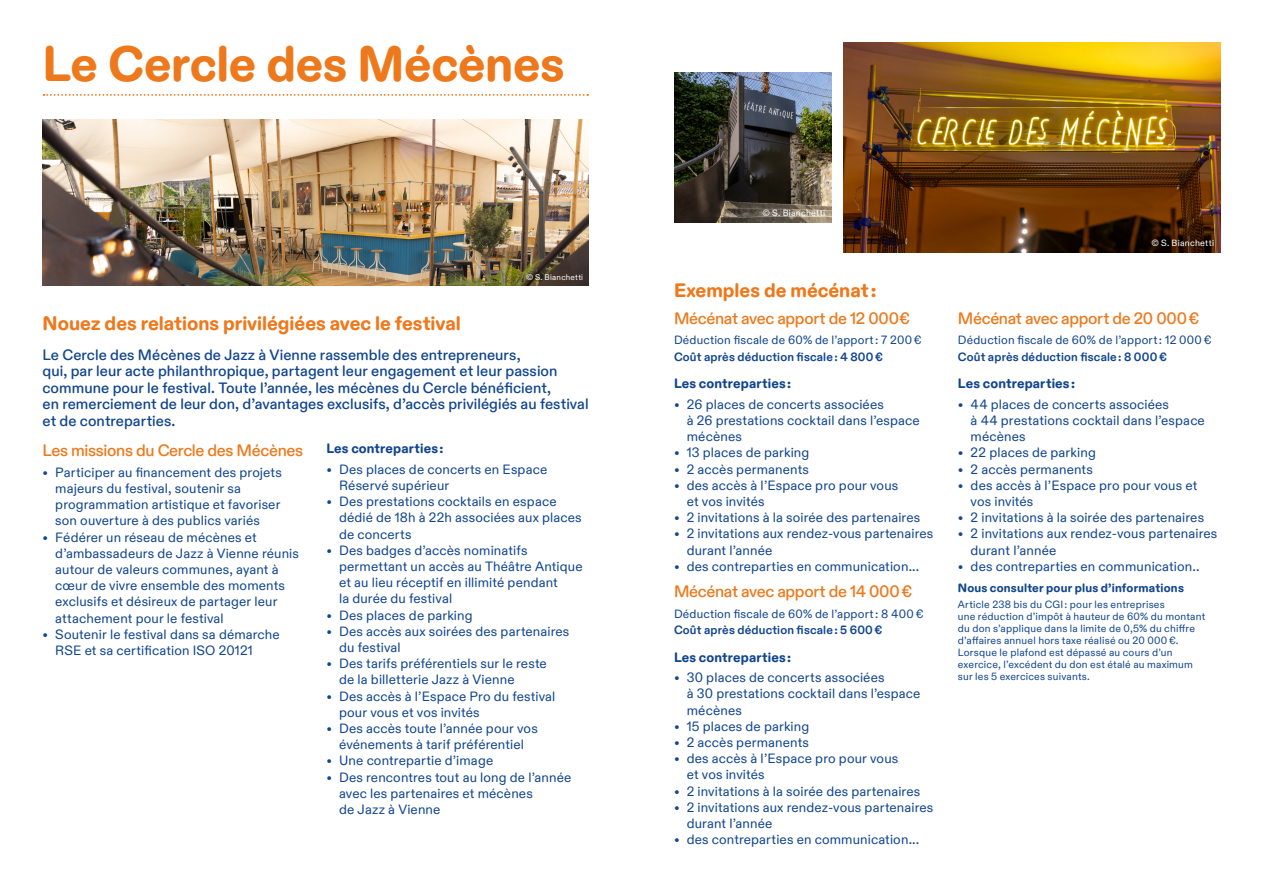
<style>
.page{position:relative;width:1263px;height:893px;background:#fff}
.page>*{position:absolute;margin:0;border:0;box-sizing:border-box;transform-origin:0 0}
.t1{font:800 49.5px "ABC Diatype Rounded";letter-spacing:-.005em;color:#ed791c}
.t2{font:800 19.5px "ABC Diatype Rounded";color:#ed791c}
.t3{font:500 16.5px "ABC Diatype Rounded";letter-spacing:-.02em;color:#ed791c}
.t4{font:500 15px/16.5px "ABC Diatype Rounded";letter-spacing:.005em;color:#11458e}
.t5{font:13.5px/16.2px "ABC Diatype Rounded";letter-spacing:.01em;color:#11458e}
.t6{font:800 13.5px "ABC Diatype Rounded";letter-spacing:.01em;color:#11458e}
.t7{font:12px "ABC Diatype Rounded";letter-spacing:.015em;color:#11458e}
.t8{font:700 12px "ABC Diatype Rounded";letter-spacing:.015em;color:#11458e}
.t9{font:800 12px "ABC Diatype Rounded";letter-spacing:.015em;color:#11458e}
.t10{font:10.5px/12px "ABC Diatype Rounded";letter-spacing:.02em;color:#11458e}
.t11{font:9px "ABC Diatype Rounded";letter-spacing:.025em;color:#fff}
.t12{font:8.1px "ABC Diatype Rounded";letter-spacing:.025em;color:#fff}
</style>
<div class="page">
<svg style="left:43px;top:94px;width:545px;height:2px"></svg>
<img style="left:43px;top:119px;width:546px;height:166px">
<img style="left:674px;top:73px;width:157px;height:149px">
<img style="left:843px;top:43px;width:377px;height:210px">
<h1 class="t1" style="left:43px;top:34px;width:523px">Le Cercle des Mécènes</h1>
<p class="t12" style="left:526px;top:272px;width:58px">© S. Bianchetti</p>
<h2 class="t2" style="left:43px;top:312px;width:420px">Nouez des relations privilégiées avec le festival</h2>
<p class="t4" style="left:43px;top:347px;width:548px">Le Cercle des Mécènes de Jazz à Vienne rassemble des entrepreneurs,<br>qui, par leur acte philanthropique, partagent leur engagement et leur passion commune pour le festival. Toute lʼannée, les mécènes du Cercle bénéficient,<br>en remerciement de leur don, dʼavantages exclusifs, dʼaccès privilégiés au festival et de contreparties.</p>
<p class="t3" style="left:43px;top:441px;width:262px">Les missions du Cercle des Mécènes</p>
<p class="t5" style="left:55px;top:464px;width:228px;text-indent:-13px">• Participer au financement des projets majeurs du festival, soutenir sa programmation artistique et favoriser son ouverture à des publics variés</p>
<p class="t5" style="left:55px;top:529px;width:245px;text-indent:-13px">• Fédérer un réseau de mécènes et dʼambassadeurs de Jazz à Vienne réunis autour de valeurs communes, ayant à cœur de vivre ensemble des moments exclusifs et désireux de partager leur attachement pour le festival</p>
<p class="t5" style="left:55px;top:626px;width:226px;text-indent:-13px">• Soutenir le festival dans sa démarche<br>RSE et sa certification ISO 20121</p>
<p class="t6" style="left:326px;top:441px;width:119px">Les contreparties :</p>
<p class="t5" style="left:339px;top:461px;width:210px;text-indent:-13px">• Des places de concerts en Espace<br>Réservé supérieur</p>
<p class="t5" style="left:339px;top:494px;width:244px;text-indent:-13px">• Des prestations cocktails en espace dédié de 18h à 22h associées aux places de concerts</p>
<p class="t5" style="left:339px;top:542px;width:245px;text-indent:-13px">• Des badges dʼaccès nominatifs permettant un accès au Théâtre Antique et au lieu réceptif en illimité pendant<br>la durée du festival</p>
<p class="t5" style="left:326px;top:607px;width:148px">• Des places de parking</p>
<p class="t5" style="left:339px;top:623px;width:232px;text-indent:-13px">• Des accès aux soirées des partenaires du festival</p>
<p class="t5" style="left:339px;top:656px;width:209px;text-indent:-13px">• Des tarifs préférentiels sur le reste de la billetterie Jazz à Vienne</p>
<p class="t5" style="left:339px;top:688px;width:218px;text-indent:-13px">• Des accès à lʼEspace Pro du festival pour vous et vos invités</p>
<p class="t5" style="left:326px;top:720px;width:213px;text-align:center">• Des accès toute lʼannée pour vos événements à tarif préférentiel</p>
<p class="t5" style="left:326px;top:753px;width:168px">• Une contrepartie dʼimage</p>
<p class="t5" style="left:339px;top:769px;width:234px;text-indent:-13px">• Des rencontres tout au long de lʼannée avec les partenaires et mécènes<br>de Jazz à Vienne</p>
<p class="t11" style="left:762px;top:208px;width:64px">© S. Bianchetti</p>
<h2 class="t2" style="left:674px;top:279px;width:204px">Exemples de mécénat :</h2>
<p class="t3" style="left:674px;top:309px;width:237px">Mécénat avec apport de 12 000€</p>
<p class="t7" style="left:674px;top:333px;width:249px">Déduction fiscale de 60% de lʼapport : 7 200 €</p>
<p class="t8" style="left:674px;top:349px;width:211px">Coût après déduction fiscale : 4 800 €</p>
<p class="t6" style="left:674px;top:376px;width:119px">Les contreparties :</p>
<p class="t5" style="left:687px;top:396px;width:234px;text-indent:-13px">• 26 places de concerts associées<br>à 26 prestations cocktail dans lʼespace mécènes</p>
<p class="t5" style="left:674px;top:445px;width:137px">• 13 places de parking</p>
<p class="t5" style="left:674px;top:461px;width:136px">• 2 accès permanents</p>
<p class="t5" style="left:687px;top:477px;width:213px;text-indent:-13px">• des accès à lʼEspace pro pour vous et vos invités</p>
<p class="t5" style="left:674px;top:510px;width:248px">• 2 invitations à la soirée des partenaires</p>
<p class="t5" style="left:687px;top:526px;width:248px;text-indent:-13px">• 2 invitations aux rendez-vous partenaires durant lʼannée</p>
<p class="t5" style="left:674px;top:558px;width:247px">• des contreparties en communication...</p>
<p class="t3" style="left:674px;top:582px;width:240px">Mécénat avec apport de 14 000 €</p>
<p class="t7" style="left:674px;top:607px;width:251px">Déduction fiscale de 60% de lʼapport : 8 400 €</p>
<p class="t8" style="left:674px;top:623px;width:210px">Coût après déduction fiscale : 5 600 €</p>
<p class="t6" style="left:674px;top:649px;width:119px">Les contreparties :</p>
<p class="t5" style="left:687px;top:670px;width:235px;text-indent:-13px">• 30 places de concerts associées<br>à 30 prestations cocktail dans lʼespace mécènes</p>
<p class="t5" style="left:674px;top:718px;width:137px">• 15 places de parking</p>
<p class="t5" style="left:674px;top:734px;width:136px">• 2 accès permanents</p>
<p class="t5" style="left:687px;top:751px;width:213px;text-indent:-13px">• des accès à lʼEspace pro pour vous et vos invités</p>
<p class="t5" style="left:674px;top:783px;width:248px">• 2 invitations à la soirée des partenaires</p>
<p class="t5" style="left:687px;top:799px;width:248px;text-indent:-13px">• 2 invitations aux rendez-vous partenaires durant lʼannée</p>
<p class="t5" style="left:674px;top:832px;width:247px">• des contreparties en communication...</p>
<p class="t11" style="left:1151px;top:238px;width:64px">© S. Bianchetti</p>
<p class="t3" style="left:958px;top:309px;width:243px">Mécénat avec apport de 20 000 €</p>
<p class="t7" style="left:958px;top:333px;width:255px">Déduction fiscale de 60% de lʼapport : 12 000 €</p>
<p class="t8" style="left:958px;top:349px;width:211px">Coût après déduction fiscale : 8 000 €</p>
<p class="t6" style="left:958px;top:376px;width:119px">Les contreparties :</p>
<p class="t5" style="left:971px;top:396px;width:236px;text-indent:-13px">• 44 places de concerts associées<br>à 44 prestations cocktail dans lʼespace mécènes</p>
<p class="t5" style="left:958px;top:445px;width:139px">• 22 places de parking</p>
<p class="t5" style="left:958px;top:461px;width:136px">• 2 accès permanents</p>
<p class="t5" style="left:971px;top:477px;width:228px;text-indent:-13px">• des accès à lʼEspace pro pour vous et vos invités</p>
<p class="t5" style="left:958px;top:510px;width:248px">• 2 invitations à la soirée des partenaires</p>
<p class="t5" style="left:971px;top:526px;width:248px;text-indent:-13px">• 2 invitations aux rendez-vous partenaires durant lʼannée</p>
<p class="t5" style="left:958px;top:558px;width:243px">• des contreparties en communication..</p>
<p class="t9" style="left:958px;top:580px;width:228px">Nous consulter pour plus dʼinformations</p>
<p class="t10" style="left:958px;top:598px;width:249px">Article 238 bis du CGI : pour les entreprises<br>une réduction dʼimpôt à hauteur de 60% du montant du don sʼapplique dans la limite de 0,5% du chiffre dʼaffaires annuel hors taxe réalisé ou 20 000 €.<br>Lorsque le plafond est dépassé au cours dʼun exercice, lʼexcédent du don est étalé au maximum sur les 5 exercices suivants.</p>
</div>
